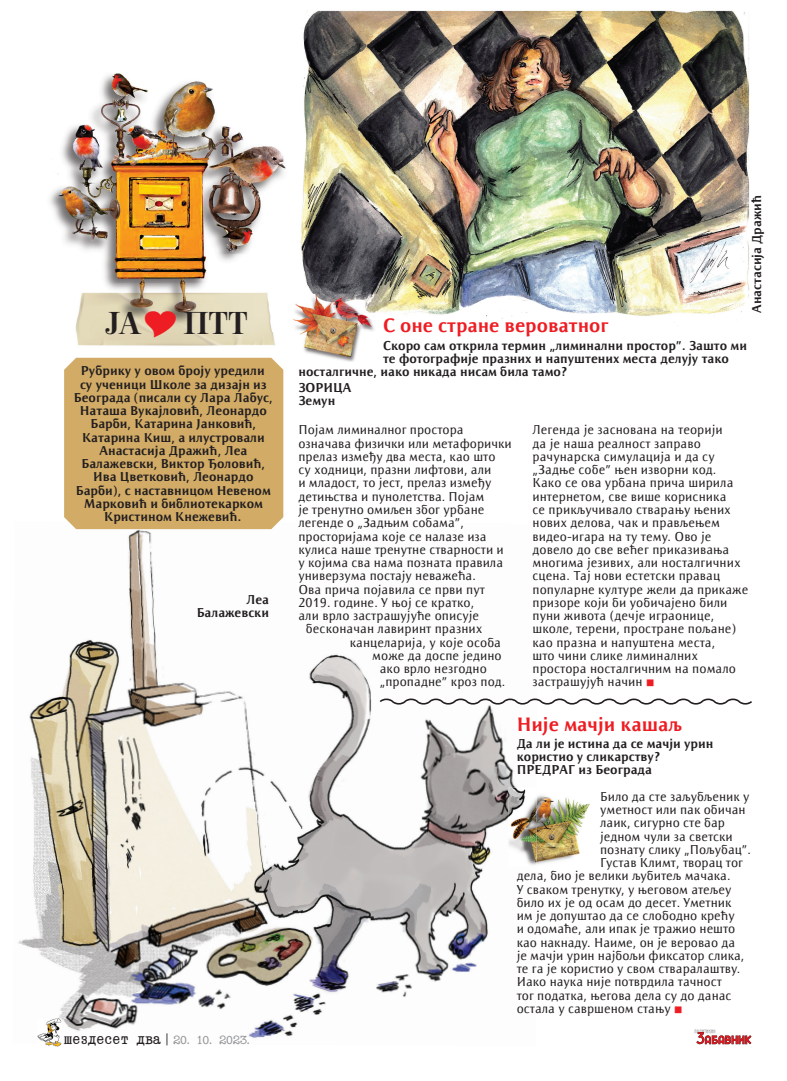
<style>
.page{position:relative;width:787px;height:1081px;background:#fff}
.page>*{position:absolute;margin:0;border:0;box-sizing:border-box;transform-origin:0 0}
.t1{font:700 29.38px "Neoplanta BG";color:#231f20;scale:1.1 1}
.t2{font:700 20px "Resavska BG Sans";color:#ee1d23}
.t3{font:700 16.25px "Z15 C Typer";letter-spacing:-.05em;color:#231f20}
.t4{font:13.25px/13.2px "Resavska BG Sans";color:#231f20}
.t5{font:700 13.25px/13.2px "Resavska BG Sans";color:#231f20}
.s1{font-family:"Liberation Serif";font-size:13.75px;color:#ee1d23}
.s2{font-family:"Resavska BG";font-weight:400;font-size:15px}
.s3{font-size:12.5px;color:#939598}
</style>
<div class="page">
<svg style="left:694px;top:1029px;width:57px;height:16px"></svg>
<img style="left:18px;top:529px;width:508px;height:515px">
<img style="left:37px;top:1018px;width:24px;height:28px">
<img style="left:75px;top:293px;width:200px;height:53px">
<img style="left:50px;top:73px;width:201px;height:220px">
<img style="left:251px;top:146px;width:35px;height:185px">
<img style="left:508px;top:787px;width:82px;height:80px">
<img style="left:301px;top:10px;width:449px;height:309px">
<img style="left:293px;top:304px;width:81px;height:58px">
<img style="left:284px;top:294px;width:2px;height:37px">
<img style="left:298px;top:294px;width:82px;height:34px">
<div style="left:64px;top:358px;width:219px;height:171px;background:#d2ab66"></div>
<svg style="left:380px;top:698px;width:372px;height:6px"></svg>
<svg style="left:145px;top:311px;width:31px;height:27px"></svg>
<p class="t5" style="left:750px;top:313px;width:120px;rotate:-90deg">Анастасија Дражић</p>
<h1 class="t1" style="left:105px;top:304px;width:33px">JA</h1>
<h1 class="t1" style="left:183px;top:304px;width:60px">ПТТ</h1>
<h2 class="t2" style="left:383px;top:314px;width:227px">С оне стране вероватног</h2>
<p class="t5" style="left:383px;top:338px;width:365px">Скоро сам открила термин „лиминални простор”. Зашто ми</p>
<p class="t5" style="left:383px;top:352px;width:347px">те фотографије празних и напуштених места делују тако</p>
<p class="t5" style="left:298px;top:365px;width:271px">носталгичне, иако никада нисам била тамо?</p>
<p class="t5" style="left:298px;top:381px;width:54px">ЗОРИЦА<br>Земун</p>
<p class="t4" style="left:298px;top:423px;width:167px">Појам лиминалног простора</p>
<p class="t4" style="left:298px;top:437px;width:215px">означава физички или метафорички</p>
<p class="t4" style="left:298px;top:450px;width:198px">прелаз између два места, као што</p>
<p class="t4" style="left:298px;top:463px;width:194px">су ходници, празни лифтови, али</p>
<p class="t4" style="left:298px;top:476px;width:194px">и младост, то јест, прелаз између</p>
<p class="t4" style="left:298px;top:490px;width:187px">детињства и пунолетства. Појам</p>
<p class="t4" style="left:298px;top:503px;width:187px">је тренутно омиљен због урбане</p>
<p class="t4" style="left:298px;top:516px;width:167px">легенде о „Задњим собама”,</p>
<p class="t4" style="left:298px;top:529px;width:190px">просторијама које се налазе иза</p>
<p class="t4" style="left:298px;top:543px;width:207px">кулиса наше тренутне стварности и</p>
<p class="t4" style="left:298px;top:556px;width:206px">у којима сва нама позната правила</p>
<p class="t4" style="left:298px;top:569px;width:179px">универзума постају неважећа.</p>
<p class="t4" style="left:298px;top:582px;width:188px">Ова прича појавила се први пут</p>
<p class="t4" style="left:298px;top:596px;width:177px">2019. године. У њој се кратко,</p>
<p class="t4" style="left:298px;top:609px;width:182px">али врло застрашујуће описује</p>
<p class="t4" style="left:306px;top:622px;width:178px">бесконачан лавиринт празних</p>
<p class="t4" style="left:350px;top:635px;width:153px">канцеларија, у које особа</p>
<p class="t4" style="left:372px;top:649px;width:131px">може да доспе једино</p>
<p class="t4" style="left:380px;top:662px;width:109px">ако врло незгодно</p>
<p class="t4" style="left:380px;top:675px;width:127px">„пропадне” кроз под.</p>
<p class="t5" style="left:74px;top:364px;width:200px;text-align:center">Рубрику у овом броју уредили су ученици Школе за дизајн из<br>Београда (писали су Лара Лабус,<br>Наташа Вукајловић, Леонардо<br>Барби, Катарина Јанковић,<br>Катарина Киш, а илустровали<br>Анастасија Дражић, Леа<br>Балажевски, Виктор Ђоловић,<br>Ива Цветковић, Леонардо<br>Барби), с наставницом Невеном<br>Марковић и библиотекарком<br>Кристином Кнежевић.</p>
<p class="t4" style="left:532px;top:423px;width:217px">Легенда је заснована на теорији<br>да је наша реалност заправо рачунарска симулација и да су „Задње собе” њен изворни код.<br>Како се ова урбана прича ширила интернетом, све више корисника<br>се прикључивало стварању њених нових делова, чак и прављењем видео-игара на ту тему. Ово је довело до све већег приказивања многима језивих, али носталгичних сцена. Тај нови естетски правац популарне културе жели да прикаже призоре који би уобичајено били пуни живота (дечје играонице, школе, терени, простране пољане) као празна и напуштена места,<br>што чини слике лиминалних простора носталгичним на помало застрашујућ начин <span class="s1">■</span></p>
<p class="t5" style="left:197px;top:593px;width:74px;text-align:right">Леа<br>Балажевски</p>
<p class="t3" style="left:64px;top:1031px;width:190px">{ezdeset dva <span class="s2">|</span> <span class="s3">20. 10. 2023.</span></p>
<h2 class="t2" style="left:516px;top:712px;width:167px">Није мачји кашаљ</h2>
<p class="t5" style="left:516px;top:737px;width:198px">Да ли је истина да се мачји урин користио у сликарству?<br>ПРЕДРАГ из Београда</p>
<p class="t4" style="left:600px;top:790px;width:151px">Било да сте заљубљеник у</p>
<p class="t4" style="left:600px;top:803px;width:147px">уметност или пак обичан</p>
<p class="t4" style="left:600px;top:816px;width:126px">лаик, сигурно сте бар</p>
<p class="t4" style="left:600px;top:829px;width:134px">једном чули за светски</p>
<p class="t4" style="left:600px;top:843px;width:152px">познату слику „Пољубац”.</p>
<p class="t4" style="left:600px;top:856px;width:144px">Густав Климт, творац тог</p>
<p class="t4" style="left:516px;top:869px;width:215px">дела, био је велики љубитељ мачака.</p>
<p class="t4" style="left:516px;top:882px;width:216px">У сваком тренутку, у његовом атељеу</p>
<p class="t4" style="left:516px;top:896px;width:216px">било их је од осам до десет. Уметник</p>
<p class="t4" style="left:516px;top:909px;width:219px">им је допуштао да се слободно крећу</p>
<p class="t4" style="left:516px;top:922px;width:220px">и одомаће, али ипак је тражио нешто</p>
<p class="t4" style="left:516px;top:935px;width:220px">као накнаду. Наиме, он је веровао да</p>
<p class="t4" style="left:516px;top:949px;width:229px">је мачји урин најбољи фиксатор слика,</p>
<p class="t4" style="left:516px;top:962px;width:225px">те га је користио у свом стваралаштву.</p>
<p class="t4" style="left:516px;top:975px;width:207px">Иако наука није потврдила тачност</p>
<p class="t4" style="left:516px;top:988px;width:216px">тог податка, његова дела су до данас</p>
<p class="t4" style="left:516px;top:1002px;width:167px">остала у савршеном стању <span class="s1">■</span></p>
</div>
